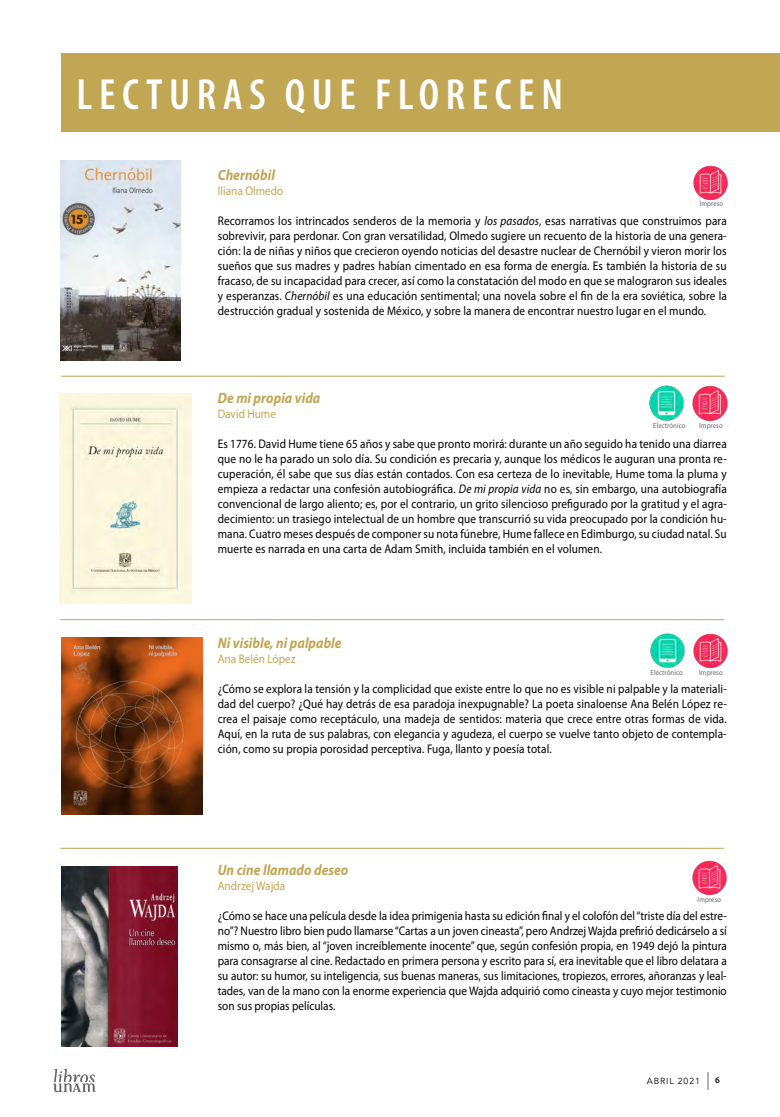
<style>
.page{position:relative;width:780px;height:1117px;background:#fff}
.page>*{position:absolute;margin:0;border:0;box-sizing:border-box;transform-origin:0 0}
.t1{font:600 condensed 43.75px "Myriad Pro";letter-spacing:.15em;color:#fff}
.t2{font:italic 700 15px "Myriad Pro";color:#c1a653;scale:.9 1}
.t3{font:12.5px/15px "Myriad Pro";letter-spacing:.01em;color:#000;text-align:justify;scale:.9 1}
.t4{font:12.5px "Myriad Pro";color:#c1a653;scale:.9 1}
.t5{font:8.75px "Avenir LT";letter-spacing:.1em;color:#000}
.t6{font:600 8.75px "Myriad Pro";color:#000}
.t7{font:7.5px "Myriad Pro";letter-spacing:.01em;color:#666;scale:.9 1}
.s1{font-style:italic}
</style>
<div class="page">
<svg style="left:53px;top:1069px;width:42px;height:22px"></svg>
<svg style="left:707px;top:1072px;width:1px;height:17px"></svg>
<hr style="left:60px;top:619px;width:664px;height:1px;background:#c1a653">
<hr style="left:60px;top:847px;width:664px;height:1px;background:#c1a653">
<hr style="left:61px;top:376px;width:663px;height:1px;background:#c1a653">
<div style="left:61px;top:53px;width:719px;height:78px;background:#c1a653"></div>
<img style="left:60px;top:160px;width:120px;height:201px">
<img style="left:59px;top:394px;width:133px;height:209px">
<img style="left:61px;top:637px;width:141px;height:177px">
<img style="left:61px;top:866px;width:116px;height:179px">
<img style="left:693px;top:633px;width:35px;height:36px">
<img style="left:692px;top:385px;width:36px;height:36px">
<img style="left:693px;top:165px;width:35px;height:36px">
<img style="left:650px;top:633px;width:35px;height:35px">
<img style="left:649px;top:385px;width:35px;height:36px">
<img style="left:692px;top:860px;width:35px;height:36px">
<h1 class="t1" style="left:77px;top:67px;width:488px">LECTURAS QUE FLORECEN</h1>
<p class="t2" style="left:218px;top:165px;width:65px">Chernóbil</p>
<p class="t4" style="left:218px;top:183px;width:74px">Iliana Olmedo</p>
<p class="t3" style="left:218px;top:213px;width:567px">Recorramos los intrincados senderos de la memoria y <span class="s1">los pasados</span>, esas narrativas que construimos para sobrevivir, para perdonar. Con gran versatilidad, Olmedo sugiere un recuento de la historia de una genera&shy;ción: la de niñas y niños que crecieron oyendo noticias del desastre nuclear de Chernóbil y vieron morir los sueños que sus madres y padres habían cimentado en esa forma de energía. Es también la historia de su fracaso, de su incapacidad para crecer, así como la constatación del modo en que se malograron sus ideales y esperanzas. <span class="s1">Chernóbil</span> es una educación sentimental; una novela sobre el fin de la era soviética, sobre la destrucción gradual y sostenida de México, y sobre la manera de encontrar nuestro lugar en el mundo.</p>
<p class="t7" style="left:699px;top:199px;width:28px">Impreso</p>
<p class="t2" style="left:218px;top:388px;width:116px">De mi propia vida</p>
<p class="t4" style="left:218px;top:406px;width:66px">David Hume</p>
<p class="t3" style="left:218px;top:436px;width:567px">Es 1776. David Hume tiene 65 años y sabe que pronto morirá: durante un año seguido ha tenido una diarrea que no le ha parado un solo día. Su condición es precaria y, aunque los médicos le auguran una pronta re&shy;cuperación, él sabe que sus días están contados. Con esa certeza de lo inevitable, Hume toma la pluma y empieza a redactar una confesión autobiográfica. <span class="s1">De mi propia vida</span> no es, sin embargo, una autobiografía convencional de largo aliento; es, por el contrario, un grito silencioso prefigurado por la gratitud y el agra&shy;decimiento: un trasiego intelectual de un hombre que transcurrió su vida preocupado por la condición hu&shy;mana. Cuatro meses después de componer su nota fúnebre, Hume fallece en Edimburgo, su ciudad natal. Su muerte es narrada en una carta de Adam Smith, incluida también en el volumen.</p>
<p class="t7" style="left:653px;top:420px;width:37px">Electrónico</p>
<p class="t7" style="left:699px;top:420px;width:28px">Impreso</p>
<p class="t2" style="left:218px;top:633px;width:139px">Ni visible, ni palpable</p>
<p class="t4" style="left:218px;top:651px;width:88px">Ana Belén López</p>
<p class="t3" style="left:218px;top:681px;width:567px">¿Cómo se explora la tensión y la complicidad que existe entre lo que no es visible ni palpable y la materiali&shy;dad del cuerpo? ¿Qué hay detrás de esa paradoja inexpugnable? La poeta sinaloense Ana Belén López re&shy;crea el paisaje como receptáculo, una madeja de sentidos: materia que crece entre otras formas de vida.<br>Aquí, en la ruta de sus palabras, con elegancia y agudeza, el cuerpo se vuelve tanto objeto de contempla&shy;ción, como su propia porosidad perceptiva. Fuga, llanto y poesía total.</p>
<p class="t7" style="left:650px;top:667px;width:37px">Electrónico</p>
<p class="t7" style="left:699px;top:667px;width:28px">Impreso</p>
<p class="t2" style="left:218px;top:860px;width:147px">Un cine llamado deseo</p>
<p class="t4" style="left:218px;top:878px;width:76px">Andrzej Wajda</p>
<p class="t3" style="left:218px;top:908px;width:567px">¿Cómo se hace una película desde la idea primigenia hasta su edición final y el colofón del “triste día del estre&shy;no”? Nuestro libro bien pudo llamarse “Cartas a un joven cineasta”, pero Andrzej Wajda prefirió dedicárselo a sí mismo o, más bien, al “joven increíblemente inocente” que, según confesión propia, en 1949 dejó la pintura para consagrarse al cine. Redactado en primera persona y escrito para sí, era inevitable que el libro delatara a su autor: su humor, su inteligencia, sus buenas maneras, sus limitaciones, tropiezos, errores, añoranzas y leal&shy;tades, van de la mano con la enorme experiencia que Wajda adquirió como cineasta y cuyo mejor testimonio son sus propias películas.</p>
<p class="t7" style="left:697px;top:894px;width:28px">Impreso</p>
<p class="t5" style="left:646px;top:1075px;width:55px">ABRIL 2021</p>
<p class="t6" style="left:715px;top:1074px;width:6px">6</p>
</div>
